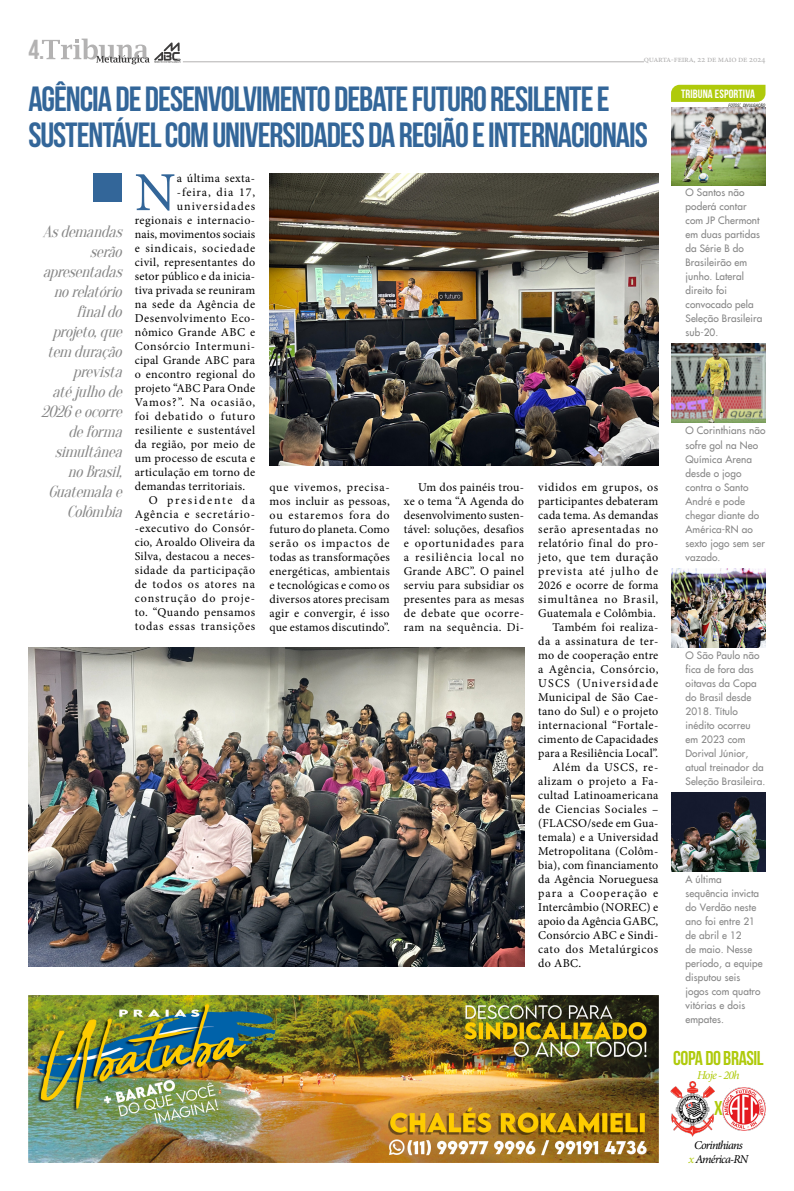
<style>
.page{position:relative;width:794px;height:1191px;background:#fff}
.page>*{position:absolute;margin:0;border:0;box-sizing:border-box;transform-origin:0 0}
.t1{font:55.1px "Minion Pro";color:#369}
.t2{font:35px/36px "Bebas Neue";letter-spacing:-.03em;color:#369}
.t3{font:27.5px "Bebas Neue";color:#b3b2b2}
.t4{font:20px "Bebas Neue";letter-spacing:-.02em;color:#afca0b}
.t5{font:italic 16px/20px "Oranienbaum";color:#878787;text-align:right}
.t6{font:12px/14px "Minion Pro";letter-spacing:.025em;color:#000;text-align:justify}
.t7{font:12px "Bebas Neue";letter-spacing:.01em;color:#fff}
.t8{font:italic 12px/14px "Minion Pro";letter-spacing:-.065em;color:#000;text-align:center}
.t9{font:italic 12px "Minion Pro";letter-spacing:-.06em;color:#afca0b}
.t10{font:10px/14px "Futura";letter-spacing:.01em;color:#878787}
.t11{font:9px "Minion Pro";letter-spacing:-.03em;color:#b3b2b2}
.t12{font:italic condensed 4.4px "Swiss 721 BT";color:#000}
.s1{font-size:6.2px}
.s2{color:#afca0b}
</style>
<div class="page">
<hr style="left:183px;top:61px;width:461px;height:1px;background:#b3b2b2">
<svg style="left:42px;top:39px;width:138px;height:25px"></svg>
<svg style="left:671px;top:85px;width:94px;height:17px;background:#b0cb10"></svg>
<img style="left:671px;top:107px;width:94px;height:79px">
<img style="left:671px;top:344px;width:94px;height:78px">
<img style="left:671px;top:568px;width:94px;height:79px">
<img style="left:671px;top:792px;width:94px;height:79px">
<img style="left:722px;top:1087px;width:43px;height:43px">
<img style="left:671px;top:1081px;width:43px;height:55px">
<img style="left:270px;top:173px;width:389px;height:292px">
<div style="left:93px;top:173px;width:29px;height:29px;background:#369"></div>
<img style="left:28px;top:647px;width:496px;height:319px">
<img style="left:28px;top:995px;width:630px;height:167px">
<h3 class="t3" style="left:28px;top:34px;width:18px">4.</h3>
<p class="t11" style="left:644px;top:53px;width:123px">quarta-feira, 22 de maio de 2024</p>
<p class="t7" style="left:681px;top:91px;width:75px">TRIBUNA ESPORTIVA</p>
<h2 class="t2" style="left:28px;top:81px;width:621px">AGÊNCIA DE DESENVOLVIMENTO DEBATE FUTURO RESILENTE E<br>SUSTENTÁVEL COM UNIVERSIDADES DA REGIÃO E INTERNACIONAIS</h2>
<h1 class="t1" style="left:135px;top:156px;width:42px">N</h1>
<p class="t6" style="left:177px;top:171px;width:80px">a última sexta-</p>
<p class="t7" style="left:681px;top:87px;width:75px">TRIBUNA ESPORTIVA</p>
<p class="t12" style="left:728px;top:103px;width:38px">FOTOS<span class="s1">:</span> DIVULGAÇÃO</p>
<p class="t6" style="left:177px;top:185px;width:80px">-feira, dia 17,</p>
<p class="t6" style="left:177px;top:199px;width:80px">universidades</p>
<p class="t6" style="left:135px;top:213px;width:122px">regionais e internacio-</p>
<p class="t6" style="left:135px;top:227px;width:122px">nais, movimentos sociais</p>
<p class="t6" style="left:135px;top:241px;width:122px">e sindicais, sociedade</p>
<p class="t6" style="left:135px;top:255px;width:122px">civil, representantes do</p>
<p class="t6" style="left:135px;top:269px;width:122px">setor público e da inicia-</p>
<p class="t6" style="left:135px;top:283px;width:122px">tiva privada se reuniram</p>
<p class="t6" style="left:135px;top:297px;width:122px">na sede da Agência de</p>
<p class="t6" style="left:135px;top:311px;width:122px">Desenvolvimento Eco-</p>
<p class="t6" style="left:135px;top:325px;width:122px">nômico Grande ABC e</p>
<p class="t6" style="left:135px;top:339px;width:122px">Consórcio Intermuni-</p>
<p class="t6" style="left:135px;top:353px;width:122px">cipal Grande ABC para</p>
<p class="t6" style="left:135px;top:367px;width:122px">o encontro regional do</p>
<p class="t6" style="left:135px;top:381px;width:122px">projeto “ABC Para Onde</p>
<p class="t6" style="left:135px;top:395px;width:122px">Vamos?”. Na ocasião,</p>
<p class="t6" style="left:135px;top:409px;width:122px">foi debatido o futuro</p>
<p class="t6" style="left:135px;top:423px;width:122px">resiliente e sustentável</p>
<p class="t6" style="left:135px;top:437px;width:122px">da região, por meio de</p>
<p class="t6" style="left:135px;top:451px;width:122px">um processo de escuta e</p>
<p class="t6" style="left:135px;top:465px;width:122px">articulação em torno de</p>
<p class="t6" style="left:135px;top:479px;width:112px">demandas territoriais.</p>
<p class="t6" style="left:149px;top:493px;width:108px">O presidente da</p>
<p class="t6" style="left:135px;top:507px;width:122px">Agência e secretário-</p>
<p class="t6" style="left:135px;top:521px;width:122px">-executivo do Consór-</p>
<p class="t6" style="left:135px;top:535px;width:122px">cio, Aroaldo Oliveira da</p>
<p class="t6" style="left:135px;top:549px;width:122px">Silva, destacou a neces-</p>
<p class="t6" style="left:135px;top:563px;width:122px">sidade da participação</p>
<p class="t6" style="left:135px;top:577px;width:122px">de todos os atores na</p>
<p class="t6" style="left:135px;top:591px;width:122px">construção do proje-</p>
<p class="t6" style="left:135px;top:605px;width:122px">to. “Quando pensamos</p>
<p class="t6" style="left:135px;top:619px;width:122px">todas essas transições</p>
<p class="t10" style="left:685px;top:186px;width:78px">O Santos não poderá contar com JP Chermont em duas partidas da Série B do<br>Brasileirão em junho. Lateral direito foi convocado pela<br>Seleção Brasileira sub-20.</p>
<h3 class="t5" style="left:41px;top:222px;width:87px">Asdemandas serão apresentadas norelatório finaldo projeto,que tem duração prevista atéjulhode<br>2026eocorre deforma simultânea noBrasil,<br>Guatemalae<br>Colômbia</h3>
<p class="t10" style="left:685px;top:424px;width:81px">O Corinthians não sofre gol na Neo<br>Química Arena desde o jogo contra o Santo<br>André e pode chegar diante do<br>América-RN ao sexto jogo sem ser vazado.</p>
<p class="t6" style="left:538px;top:480px;width:122px">vididos em grupos, os</p>
<p class="t6" style="left:538px;top:494px;width:122px">participantes debateram</p>
<p class="t6" style="left:538px;top:508px;width:122px">cada tema. As demandas</p>
<p class="t6" style="left:538px;top:522px;width:122px">serão apresentadas no</p>
<p class="t6" style="left:538px;top:536px;width:122px">relatório final do pro-</p>
<p class="t6" style="left:538px;top:550px;width:122px">jeto, que tem duração</p>
<p class="t6" style="left:538px;top:564px;width:122px">prevista até julho de</p>
<p class="t6" style="left:538px;top:578px;width:122px">2026 e ocorre de forma</p>
<p class="t6" style="left:538px;top:592px;width:122px">simultânea no Brasil,</p>
<p class="t6" style="left:538px;top:606px;width:119px">Guatemala e Colômbia.</p>
<p class="t6" style="left:552px;top:620px;width:107px">Também foi realiza-</p>
<p class="t6" style="left:538px;top:634px;width:122px">da a assinatura de ter-</p>
<p class="t6" style="left:538px;top:648px;width:122px">mo de cooperação entre</p>
<p class="t6" style="left:538px;top:662px;width:122px">a Agência, Consórcio,</p>
<p class="t6" style="left:538px;top:676px;width:122px">USCS (Universidade</p>
<p class="t6" style="left:538px;top:690px;width:122px">Municipal de São Cae-</p>
<p class="t6" style="left:538px;top:704px;width:122px">tano do Sul) e o projeto</p>
<p class="t6" style="left:538px;top:718px;width:122px">internacional “Fortale-</p>
<p class="t6" style="left:538px;top:732px;width:122px">cimento de Capacidades</p>
<p class="t6" style="left:538px;top:746px;width:122px">para a Resiliência Local”.</p>
<p class="t6" style="left:552px;top:760px;width:107px">Além da USCS, re-</p>
<p class="t6" style="left:538px;top:774px;width:122px">alizam o projeto a Fa-</p>
<p class="t6" style="left:538px;top:788px;width:122px">cultad Latinoamericana</p>
<p class="t6" style="left:538px;top:802px;width:122px">de Ciencias Sociales –</p>
<p class="t6" style="left:538px;top:816px;width:122px">(FLACSO/sede em Gua-</p>
<p class="t6" style="left:538px;top:830px;width:122px">temala) e a Universidad</p>
<p class="t6" style="left:538px;top:844px;width:122px">Metropolitana (Colôm-</p>
<p class="t6" style="left:538px;top:858px;width:122px">bia), com financiamento</p>
<p class="t6" style="left:538px;top:872px;width:122px">da Agência Norueguesa</p>
<p class="t6" style="left:538px;top:886px;width:122px">para a Cooperação e</p>
<p class="t6" style="left:538px;top:900px;width:122px">Intercâmbio (NOREC) e</p>
<p class="t6" style="left:538px;top:914px;width:122px">apoio da Agência GABC,</p>
<p class="t6" style="left:538px;top:928px;width:122px">Consórcio ABC e Sindi-</p>
<p class="t6" style="left:538px;top:942px;width:122px">cato dos Metalúrgicos</p>
<p class="t6" style="left:538px;top:956px;width:44px">do ABC.</p>
<p class="t6" style="left:270px;top:480px;width:122px">que vivemos, precisa&shy;mos incluir as pessoas, ou estaremos fora do futuro do planeta. Como serão os impactos de todas as transformações energéticas, ambientais e tecnológicas e como os diversos atores precisam agir e convergir, é isso que estamos discutindo”.</p>
<p class="t6" style="left:404px;top:480px;width:122px;text-indent:14px">Um dos painéis trou&shy;xe o tema “A Agenda do desenvolvimento susten&shy;tável: soluções, desafios e oportunidades para a resiliência local no Grande ABC”. O painel serviu para subsidiar os presentes para as mesas de debate que ocorre&shy;ram na sequência. Di-</p>
<p class="t10" style="left:685px;top:648px;width:81px">O São Paulo não fica de fora das oitavas da Copa do Brasil desde<br>2018. Título inédito ocorreu em 2023 com<br>Dorival Júnior, atual treinador da<br>Seleção Brasileira.</p>
<p class="t10" style="left:685px;top:872px;width:79px">A última sequência invicta do Verdão neste ano foi entre 21 de abril e 12<br>de maio. Nesse período, a equipe disputou seis jogos com quatro vitórias e dois empates.</p>
<h3 class="t4" style="left:673px;top:1046px;width:92px">COPA DO BRASIL</h3>
<p class="t9" style="left:697px;top:1066px;width:44px">Hoje - 20h</p>
<h3 class="t4" style="left:714px;top:1097px;width:10px">X</h3>
<p class="t8" style="left:688px;top:1137px;width:62px">Corinthians<br><span class="s2">x</span> América-RN</p>
</div>
